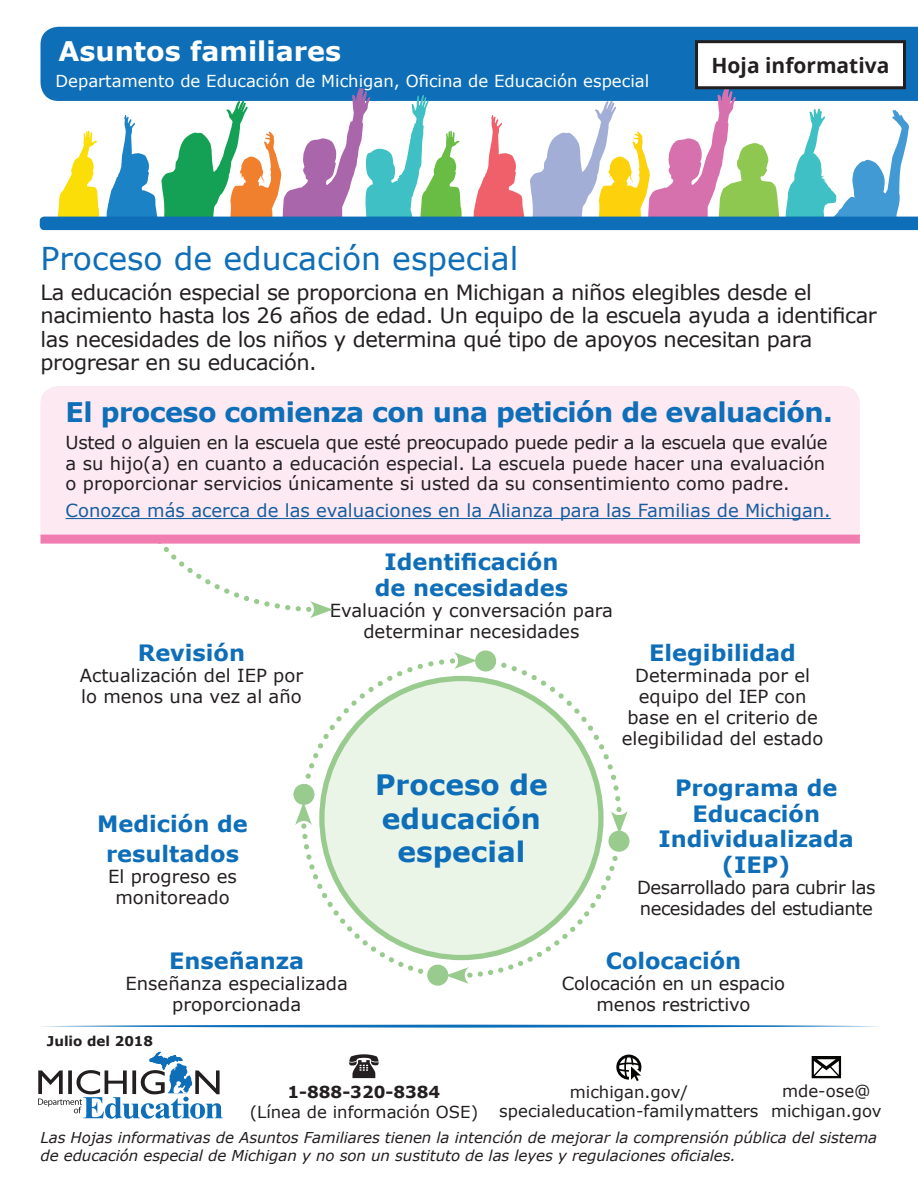
<style>
.page{position:relative;width:918px;height:1188px;background:#fff}
.page>*{position:absolute;margin:0;border:0;box-sizing:border-box;transform-origin:0 0}
.t1{font:31.5px "Verdana";color:#0e6eb8}
.H3b{font:700 28.05px/33.8px "Verdana";color:#0e6eb8;text-align:center}
.H4g{font:700 27px "Verdana";letter-spacing:-.02em;color:#0e6eb8}
.t2{font:700 27px "Verdana";color:#fff}
.t3{font:700 22.5px/25.5px "Verdana";color:#0e6eb8;text-align:center}
.t4{font:21px/23.2px "Verdana";letter-spacing:-.02em;color:#231f20}
.FactSheet{font:700 21px "Open Sans";color:#231f20}
.t5{font:18px/21px "Verdana";color:#231f20;text-align:center}
.t6{font:18px "Verdana";color:#175d9e}
.t7{font:18px/21px "Verdana";letter-spacing:-.025em;color:#231f20}
.t8{font:16.5px/19.8px "Verdana";color:#231f20;text-align:center}
.t9{font:16.5px "Verdana";color:#fff}
.t10{font:700 16.5px "Verdana";color:#231f20}
.FactSheet-2{font:italic 15px/18px "Verdana";letter-spacing:-.005em;color:#231f20}
.t11{font:700 13.5px "Verdana";color:#231f20}
</style>
<div class="page">
<svg style="left:427px;top:965px;width:21px;height:21px"></svg>
<svg style="left:475px;top:650px;width:21px;height:22px"></svg>
<svg style="left:293px;top:784px;width:21px;height:21px"></svg>
<svg style="left:295px;top:652px;width:333px;height:332px"></svg>
<div style="left:608px;top:831px;width:22px;height:21px;background:#99cb8f;border-radius:50%"></div>
<svg style="left:163px;top:546px;width:170px;height:72px"></svg>
<div style="left:40px;top:386px;width:820px;height:149px;background:#fce9f1"></div>
<hr style="left:66px;top:518px;width:765px;height:1px;background:#175d9e">
<div style="left:40px;top:535px;width:820px;height:9px;background:#f17cb0"></div>
<div style="left:40px;top:27px;width:878px;height:61px;background:#0e6eb8"></div>
<svg style="left:41px;top:1025px;width:838px;height:3px"></svg>
<svg style="left:40px;top:88px;width:878px;height:142px"></svg>
<div style="left:697px;top:42px;width:207px;height:46px;background:#fff"></div>
<div style="left:695px;top:40px;width:211px;height:49px;border:3px solid #231f20"></div>
<svg style="left:38px;top:1052px;width:185px;height:67px"></svg>
<svg style="left:349px;top:1054px;width:30px;height:24px"></svg>
<svg style="left:616px;top:1055px;width:25px;height:26px"></svg>
<svg style="left:812px;top:1056px;width:29px;height:22px"></svg>
<h1 class="t2" style="left:58px;top:32px;width:284px">Asuntos familiares</h1>
<p class="t9" style="left:56px;top:70px;width:595px">Departamento de Educación de Michigan, Oficina de Educación especial</p>
<p class="FactSheet" style="left:712px;top:50px;width:179px">Hoja informativa</p>
<h2 class="t1" style="left:40px;top:237px;width:479px">Proceso de educación especial</h2>
<p class="t4" style="left:40px;top:281px;width:838px">La educación especial se proporciona en Michigan a niños elegibles desde el nacimiento hasta los 26 años de edad. Un equipo de la escuela ayuda a identificar las necesidades de los niños y determina qué tipo de apoyos necesitan para progresar en su educación.</p>
<h4 class="H4g" style="left:66px;top:393px;width:769px">El proceso comienza con una petición de evaluación.</h4>
<p class="t5" style="left:66px;top:433px;width:763px;line-height:20.2px;text-align:justify">Usted o alguien en la escuela que esté preocupado puede pedir a la escuela que evalúe a su hijo(a) en cuanto a educación especial. La escuela puede hacer una evaluación o proporcionar servicios únicamente si usted da su consentimiento como padre.</p>
<p class="t6" style="left:66px;top:498px;width:767px">Conozca más acerca de las evaluaciones en la Alianza para las Familias de Michigan.</p>
<h5 class="t3" style="left:375px;top:549px;width:195px">Identificación de necesidades</h5>
<p class="t5" style="left:330px;top:599px;width:285px">Evaluación y conversación para determinar necesidades</p>
<h5 class="t3" style="left:138px;top:639px;width:109px">Revisión</h5>
<p class="t5" style="left:80px;top:664px;width:225px;text-align:left">Actualización del IEP por lo menos una vez al año</p>
<h5 class="t3" style="left:97px;top:809px;width:152px;line-height:29.4px">Medición de resultados</h5>
<p class="t5" style="left:108px;top:865px;width:130px">El progreso es monitoreado</p>
<h5 class="t3" style="left:169px;top:948px;width:137px">Enseñanza</h5>
<p class="t5" style="left:125px;top:973px;width:224px">Enseñanza especializada proporcionada</p>
<p class="t11" style="left:47px;top:1032px;width:108px">Julio del 2018</p>
<h3 class="H3b" style="left:375px;top:767px;width:174px">Proceso de educación especial</h3>
<h5 class="t3" style="left:649px;top:639px;width:148px">Elegibilidad</h5>
<p class="t5" style="left:622px;top:664px;width:203px">Determinada por el equipo del IEP con base en el criterio de elegibilidad del estado</p>
<h5 class="t3" style="left:659px;top:775px;width:197px">Programa de<br>Educación<br>Individualizada (IEP)</h5>
<p class="t7" style="left:637px;top:876px;width:240px">Desarrollado para cubrir las necesidades del estudiante</p>
<h5 class="t3" style="left:606px;top:948px;width:137px">Colocación</h5>
<p class="t5" style="left:562px;top:973px;width:225px">Colocación en un espacio menos restrictivo</p>
<p class="t8" style="left:499px;top:1082px;width:261px">michigan.gov/ specialeducation-familymatters</p>
<p class="t8" style="left:771px;top:1081px;width:112px">mde-ose@ michigan.gov</p>
<p class="FactSheet-2" style="left:40px;top:1128px;width:838px">Las Hojas informativas de Asuntos Familiares tienen la intención de mejorar la comprensión pública del sistema de educación especial de Michigan y no son un sustituto de las leyes y regulaciones oficiales.</p>
<p class="t10" style="left:288px;top:1080px;width:154px">1-888-320-8384</p>
<p class="t8" style="left:250px;top:1102px;width:230px">(Línea de información OSE)</p>
</div>
